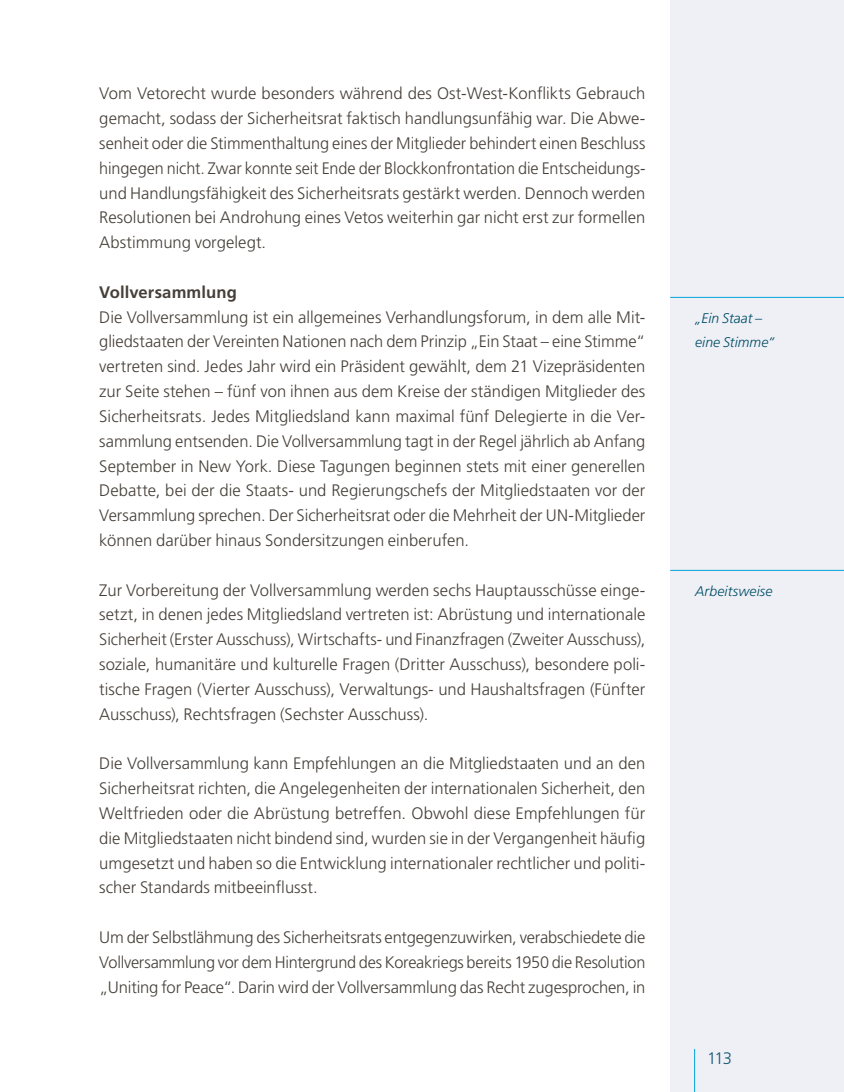
<style>
.page{position:relative;width:844px;height:1092px;background:#fff}
.page>*{position:absolute;margin:0;border:0;box-sizing:border-box;transform-origin:0 0}
.t1{font:300 16.62px/24.8px "Frutiger LT Std";color:#463f38;text-align:justify}
.t2{font:700 16.62px "Frutiger LT Std";letter-spacing:.005em;color:#463f38}
.t3{font:300 16.62px "Frutiger LT Std";color:#145972}
.t4{font:italic 300 14px/24.5px "Frutiger LT Std";letter-spacing:.005em;color:#004e66}
</style>
<div class="page">
<div style="left:670px;top:0;width:173px;height:1091px;background:#eff0f6"></div>
<hr style="left:694px;top:1048px;width:1px;height:43px;background:#00a2d9">
<hr style="left:670px;top:570px;width:173px;height:1px;background:#00a2d9">
<hr style="left:670px;top:297px;width:173px;height:1px;background:#00a2d9">
<p class="t1" style="left:99px;top:81px;width:547px">Vom Vetorecht wurde besonders während des Ost-West-Konflikts Gebrauch gemacht, sodass der Sicherheitsrat faktisch handlungsunfähig war. Die Abwe&shy;senheit oder die Stimmenthaltung eines der Mitglieder behindert einen Beschluss hingegen nicht. Zwar konnte seit Ende der Blockkonfrontation die Entscheidungs&shy;und Handlungsfähigkeit des Sicherheitsrats gestärkt werden. Dennoch werden Resolutionen bei Androhung eines Vetos weiterhin gar nicht erst zur formellen Abstimmung vorgelegt.</p>
<p class="t2" style="left:99px;top:282px;width:139px">Vollversammlung</p>
<p class="t1" style="left:99px;top:305px;width:547px">Die Vollversammlung ist ein allgemeines Verhandlungsforum, in dem alle Mit&shy;gliedstaaten der Vereinten Nationen nach dem Prinzip „Ein Staat – eine Stimme“ vertreten sind. Jedes Jahr wird ein Präsident gewählt, dem 21 Vizepräsidenten zur Seite stehen – fünf von ihnen aus dem Kreise der ständigen Mitglieder des Sicherheitsrats. Jedes Mitgliedsland kann maximal fünf Delegierte in die Ver&shy;sammlung entsenden. Die Vollversammlung tagt in der Regel jährlich ab Anfang September in New York. Diese Tagungen beginnen stets mit einer generellen Debatte, bei der die Staats- und Regierungschefs der Mitgliedstaaten vor der Versammlung sprechen. Der Sicherheitsrat oder die Mehrheit der UN-Mitglieder können darüber hinaus Sondersitzungen einberufen.</p>
<p class="t1" style="left:99px;top:577px;width:547px">Zur Vorbereitung der Vollversammlung werden sechs Hauptausschüsse einge&shy;setzt, in denen jedes Mitgliedsland vertreten ist: Abrüstung und internationale Sicherheit (Erster Ausschuss), Wirtschafts- und Finanzfragen (Zweiter Ausschuss), soziale, humanitäre und kulturelle Fragen (Dritter Ausschuss), besondere poli&shy;tische Fragen (Vierter Ausschuss), Verwaltungs- und Haushaltsfragen (Fünfter Ausschuss), Rechtsfragen (Sechster Ausschuss).</p>
<p class="t1" style="left:99px;top:751px;width:547px">Die Vollversammlung kann Empfehlungen an die Mitgliedstaaten und an den Sicherheitsrat richten, die Angelegenheiten der internationalen Sicherheit, den Weltfrieden oder die Abrüstung betreffen. Obwohl diese Empfehlungen für die Mitgliedstaaten nicht bindend sind, wurden sie in der Vergangenheit häufig umgesetzt und haben so die Entwicklung internationaler rechtlicher und politi&shy;scher Standards mitbeeinflusst.</p>
<p class="t1" style="left:99px;top:925px;width:547px">Um der Selbstlähmung des Sicherheitsrats entgegenzuwirken, verabschiedete die Vollversammlung vor dem Hintergrund des Koreakriegs bereits 1950 die Resolution „Uniting for Peace“. Darin wird der Vollversammlung das Recht zugesprochen, in</p>
<p class="t4" style="left:694px;top:306px;width:81px">„Ein Staat – eine Stimme“</p>
<p class="t4" style="left:694px;top:578px;width:79px">Arbeitsweise</p>
<p class="t3" style="left:706px;top:1048px;width:26px">113</p>
</div>
